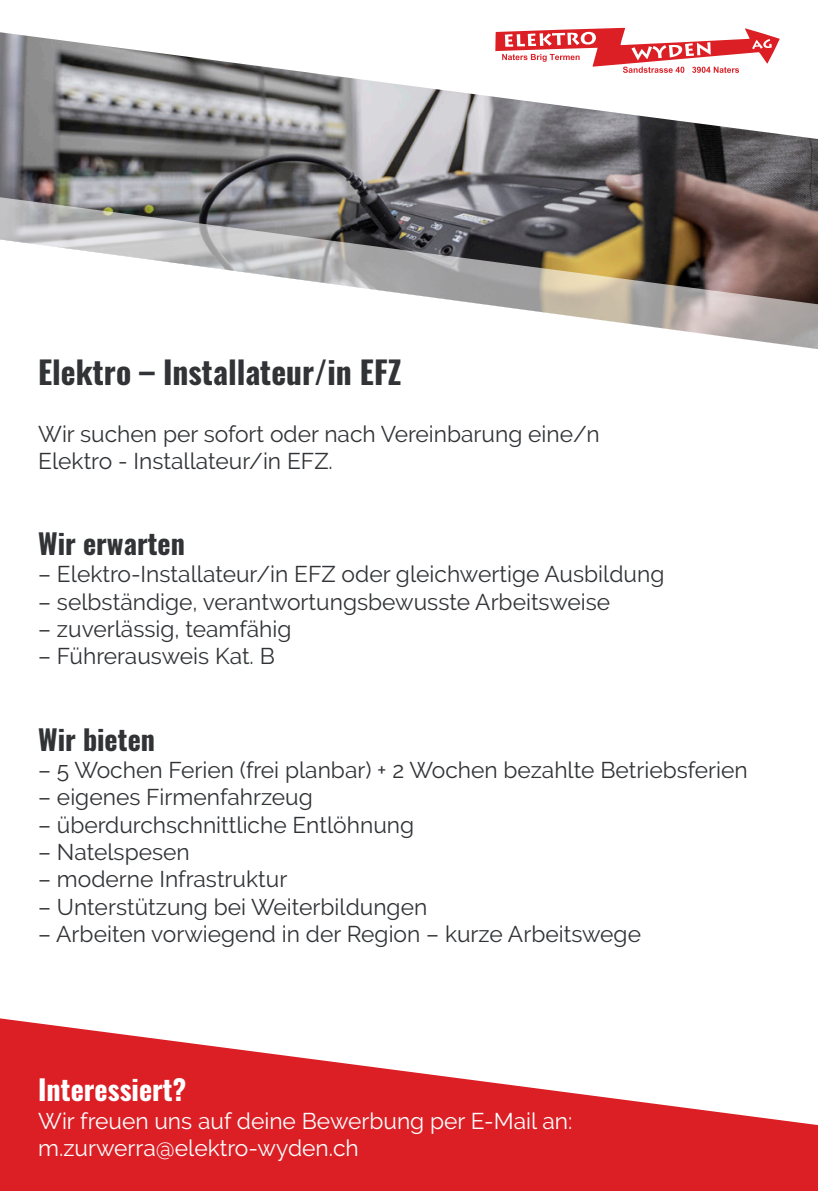
<style>
.page{position:relative;width:818px;height:1191px;background:#fff}
.page>*{position:absolute;margin:0;border:0;box-sizing:border-box;transform-origin:0 0}
.t1{font:700 31.5px "Oswald";color:#313336}
.t2{font:700 28px "Oswald";color:#313336}
.t3{font:700 28px "Oswald";color:#fff}
.t4{font:22.75px/27.3px "Raleway";color:#313336}
.t5{font:22.75px/27.3px "Raleway";color:#fff}
</style>
<div class="page">
<img style="left:0;top:139px;width:818px;height:54px">
<svg style="left:0;top:193px;width:818px;height:46px;background:#797474"></svg>
<svg style="left:0;top:239px;width:818px;height:110px"></svg>
<svg style="left:0;top:27px;width:817px;height:112px"></svg>
<svg style="left:0;top:1018px;width:818px;height:173px;fill:#db1f25"></svg>
<svg style="left:495px;top:28px;width:284px;height:45px"></svg>
<p class="t1" style="left:38px;top:356px;width:364px">Elektro – Installateur/in EFZ</p>
<p class="t4" style="left:38px;top:420px;width:563px">Wir suchen per sofort oder nach Vereinbarung eine/n<br>Elektro - Installateur/in EFZ.</p>
<p class="t2" style="left:38px;top:529px;width:148px">Wir erwarten</p>
<p class="t4" style="left:38px;top:560px;width:627px">– Elektro-Installateur/in EFZ oder gleichwertige Ausbildung</p>
<p class="t4" style="left:38px;top:588px;width:573px">– selbständige, verantwortungsbewusste Arbeitsweise</p>
<p class="t4" style="left:38px;top:615px;width:255px">– zuverlässig, teamfähig</p>
<p class="t4" style="left:38px;top:642px;width:238px">– Führerausweis Kat. B</p>
<p class="t2" style="left:38px;top:724px;width:118px">Wir bieten</p>
<p class="t4" style="left:38px;top:756px;width:711px">– 5 Wochen Ferien (frei planbar) + 2 Wochen bezahlte Betriebsferien</p>
<p class="t4" style="left:38px;top:783px;width:276px">– eigenes Firmenfahrzeug</p>
<p class="t4" style="left:38px;top:811px;width:377px">– überdurchschnittliche Entlöhnung</p>
<p class="t4" style="left:38px;top:838px;width:153px">– Natelspesen</p>
<p class="t4" style="left:38px;top:865px;width:251px">– moderne Infrastruktur</p>
<p class="t4" style="left:38px;top:892px;width:390px">– Unterstützung bei Weiterbildungen</p>
<p class="t4" style="left:38px;top:920px;width:604px">– Arbeiten vorwiegend in der Region – kurze Arbeitswege</p>
<p class="t3" style="left:38px;top:1075px;width:150px">Interessiert?</p>
<p class="t5" style="left:38px;top:1106px;width:535px">Wir freuen uns auf deine Bewerbung per E-Mail an: m.zurwerra@elektro-wyden.ch</p>
</div>
